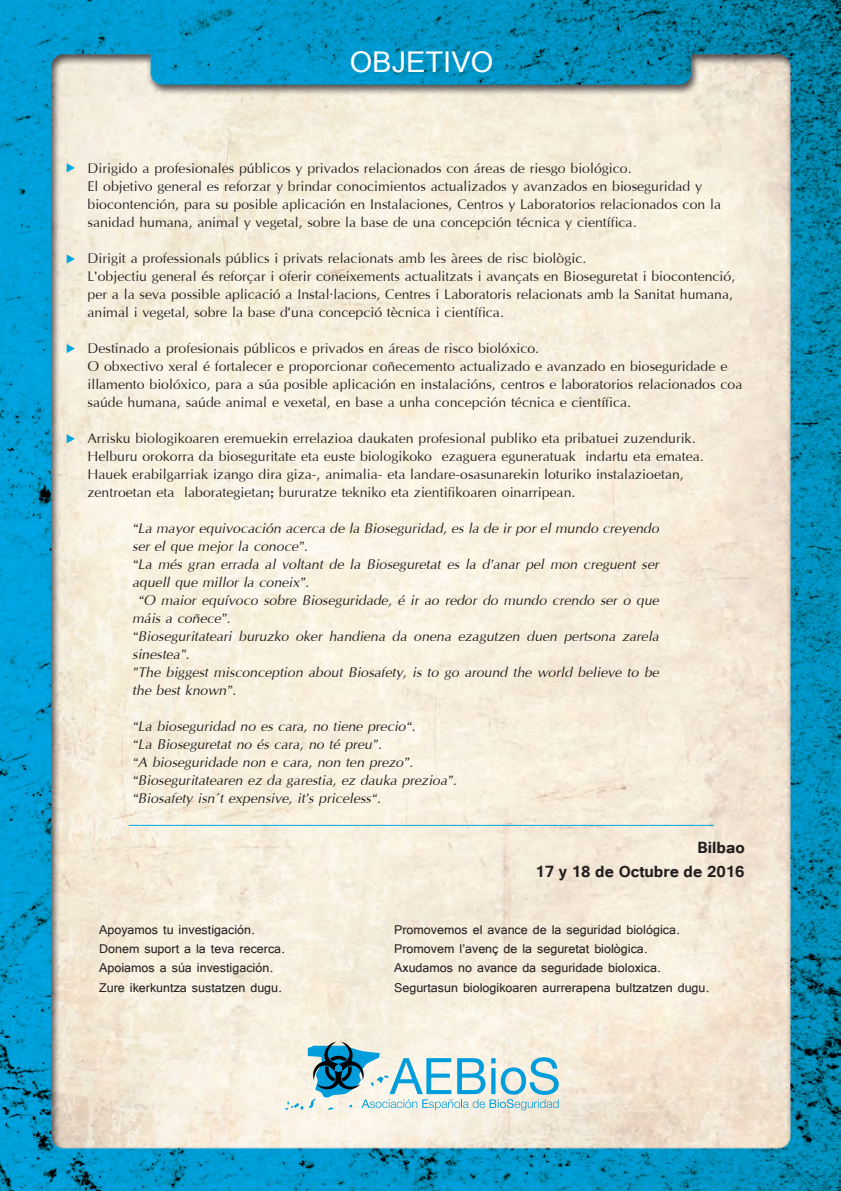
<style>
.page{position:relative;width:841px;height:1191px;background:#fff}
.page>*{position:absolute;margin:0;border:0;box-sizing:border-box;transform-origin:0 0}
.t1{font:28px "Mangal";color:#fff}
.t2{font:22px/18px "Iris UPC";color:#231f20}
.t3{font:22px/18px "Iris UPC Italic";color:#231f20}
.t4{font:700 20px "Tunga";color:#231f20}
.t5{font:16px "Tunga";color:#231f20}
</style>
<div class="page">
<img style="left:0;top:0;width:840px;height:1191px">
<svg style="left:67px;top:163px;width:8px;height:9px"></svg>
<svg style="left:67px;top:254px;width:8px;height:10px"></svg>
<svg style="left:67px;top:344px;width:8px;height:9px"></svg>
<svg style="left:67px;top:434px;width:8px;height:9px"></svg>
<hr style="left:129px;top:825px;width:584px;height:1px;background:#00a7e3">
<svg style="left:285px;top:1042px;width:273px;height:68px"></svg>
<p class="t1" style="left:349px;top:46px;width:145px">OBJETIVO</p>
<p class="t2" style="left:87px;top:158px;width:545px">Dirigido a profesionales públicos y privados relacionados con áreas de riesgo biológico.</p>
<p class="t2" style="left:87px;top:176px;width:635px">El objetivo general es reforzar y brindar conocimientos actualizados y avanzados en bioseguridad y biocontención, para su posible aplicación en Instalaciones, Centros y Laboratorios relacionados con la sanidad humana, animal y vegetal, sobre la base de una concepción técnica y científica.</p>
<p class="t2" style="left:87px;top:248px;width:500px">Dirigit a professionals públics i privats relacionats amb les àrees de risc biològic.</p>
<p class="t2" style="left:87px;top:266px;width:649px;text-align:justify">L’objectiu general és reforçar i oferir coneixements actualitzats i avançats en Bioseguretat i biocontenció, per a la seva possible aplicació a Instal·lacions, Centres i Laboratoris relacionats amb la Sanitat humana, animal i vegetal, sobre la base d’una concepció tècnica i científica.</p>
<p class="t2" style="left:87px;top:338px;width:453px">Destinado a profesionais públicos e privados en áreas de risco biolóxico.</p>
<p class="t2" style="left:87px;top:356px;width:656px">O obxectivo xeral é fortalecer e proporcionar coñecemento actualizado e avanzado en bioseguridade e illamento biolóxico, para a súa posible aplicación en instalacións, centros e laboratorios relacionados coa saúde humana, saúde animal e vexetal, en base a unha concepción técnica e científica.</p>
<p class="t2" style="left:87px;top:428px;width:609px">Arrisku biologikoaren eremuekin errelazioa daukaten profesional publiko eta pribatuei zuzendurik.</p>
<p class="t2" style="left:87px;top:446px;width:617px">Helburu orokorra da bioseguritate eta euste biologikoko ezaguera eguneratuak indartu eta ematea.<br>Hauek erabilgarriak izango dira giza-, animalia- eta landare-osasunarekin loturiko instalazioetan, zentroetan eta laborategietan; bururatze tekniko eta zientifikoaren oinarripean.</p>
<p class="t3" style="left:133px;top:518px;width:528px">“La mayor equivocación acerca de la Bioseguridad, es la de ir por el mundo creyendo ser el que mejor la conoce”.</p>
<p class="t3" style="left:133px;top:554px;width:528px">“La més gran errada al voltant de la Bioseguretat es la d’anar pel mon creguent ser aquell que millor la coneix”.</p>
<p class="t3" style="left:133px;top:590px;width:528px">“O maior equívoco sobre Bioseguridade, é ir ao redor do mundo crendo ser o que máis a coñece”.</p>
<p class="t3" style="left:133px;top:626px;width:528px">“Bioseguritateari buruzko oker handiena da onena ezagutzen duen pertsona zarela sinestea”.</p>
<p class="t3" style="left:133px;top:662px;width:528px">”The biggest misconception about Biosafety, is to go around the world believe to be the best known”.</p>
<p class="t3" style="left:133px;top:716px;width:284px">“La bioseguridad no es cara, no tiene precio“.</p>
<p class="t3" style="left:133px;top:734px;width:251px">“La Bioseguretat no és cara, no té preu”.</p>
<p class="t3" style="left:133px;top:752px;width:282px">“A bioseguridade non e cara, non ten prezo”.</p>
<p class="t3" style="left:133px;top:770px;width:326px">“Bioseguritatearen ez da garestia, ez dauka prezioa”.</p>
<p class="t3" style="left:133px;top:788px;width:250px">“Biosafety isn´t expensive, it’s priceless“.</p>
<p class="t5" style="left:99px;top:919px;width:158px">Apoyamos tu investigación.</p>
<p class="t5" style="left:99px;top:938px;width:188px">Donem suport a la teva recerca.</p>
<p class="t5" style="left:99px;top:957px;width:176px">Apoiamos a súa investigación.</p>
<p class="t5" style="left:99px;top:976px;width:185px">Zure ikerkuntza sustatzen dugu.</p>
<p class="t4" style="left:697px;top:834px;width:49px">Bilbao</p>
<p class="t4" style="left:535px;top:858px;width:211px">17 y 18 de Octubre de 2016</p>
<p class="t5" style="left:394px;top:919px;width:288px">Promovemos el avance de la seguridad biológica.</p>
<p class="t5" style="left:394px;top:938px;width:255px">Promovem l’avenç de la seguretat biològica.</p>
<p class="t5" style="left:394px;top:957px;width:269px">Axudamos no avance da seguridade bioloxica.</p>
<p class="t5" style="left:394px;top:976px;width:317px">Segurtasun biologikoaren aurrerapena bultzatzen dugu.</p>
</div>
